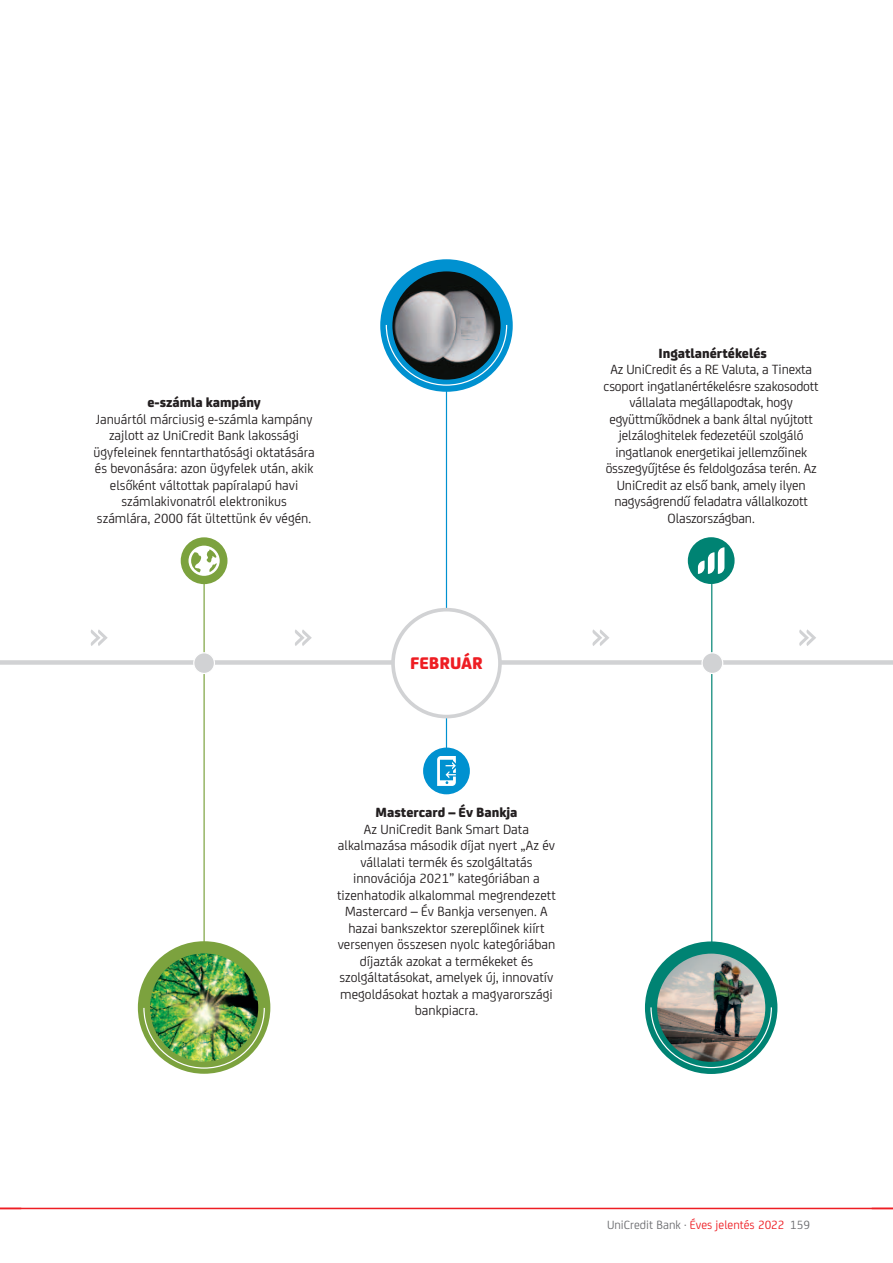
<style>
.page{position:relative;width:893px;height:1263px;background:#fff}
.page>*{position:absolute;margin:0;border:0;box-sizing:border-box;transform-origin:0 0}
.t1{font:800 18px "Uni Credit";color:#ee1d23}
.t2{font:14.25px/16.5px "Uni Credit";color:#231f20;text-align:center}
.t3{font:800 14.25px "Uni Credit";color:#231f20}
.t4{font:12.75px "Uni Credit";color:#6c6d70}
.s1{color:#ee1d23}
</style>
<div class="page">
<hr style="left:0;top:1208px;width:893px;height:1px;background:#ee1d23">
<hr style="left:446px;top:387px;width:1px;height:365px;background:#0091d0">
<div style="left:0;top:660px;width:893px;height:5px;background:#d1d2d4"></div>
<hr style="left:711px;top:584px;width:1px;height:361px;background:#008373">
<img style="left:651px;top:947px;width:120px;height:121px;border-radius:50%">
<div style="left:645px;top:941px;width:132px;height:133px;border:12px solid #008373;border-radius:50%"></div>
<img style="left:650px;top:1006px;width:123px;height:63px">
<div style="left:688px;top:537px;width:47px;height:47px;background:#008373;border-radius:50%"></div>
<svg style="left:698px;top:547px;width:26px;height:27px"></svg>
<div style="left:702px;top:653px;width:21px;height:20px;background:#d1d2d4;border-radius:50%"></div>
<div style="left:701px;top:652px;width:22px;height:22px;border:1px solid #fff;border-radius:50%"></div>
<hr style="left:203px;top:583px;width:2px;height:366px;background:#7ca23e">
<img style="left:144px;top:947px;width:120px;height:121px;border-radius:50%">
<div style="left:138px;top:941px;width:132px;height:133px;border:12px solid #7ca23e;border-radius:50%"></div>
<img style="left:143px;top:1007px;width:122px;height:62px">
<div style="left:181px;top:537px;width:46px;height:47px;background:#7ca23e;border-radius:50%"></div>
<svg style="left:189px;top:546px;width:31px;height:30px"></svg>
<div style="left:194px;top:653px;width:20px;height:20px;background:#d1d2d4;border-radius:50%"></div>
<div style="left:193px;top:652px;width:22px;height:22px;border:1px solid #fff;border-radius:50%"></div>
<svg style="left:90px;top:629px;width:18px;height:17px"></svg>
<svg style="left:295px;top:629px;width:17px;height:17px"></svg>
<img style="left:386px;top:271px;width:121px;height:53px">
<div style="left:380px;top:259px;width:133px;height:133px;border:12px solid #0091d0;border-radius:50%"></div>
<svg style="left:385px;top:324px;width:123px;height:62px;background:#7091a0"></svg>
<div style="left:423px;top:747px;width:47px;height:47px;background:#0091d0;border-radius:50%"></div>
<svg style="left:437px;top:756px;width:19px;height:30px"></svg>
<div style="left:393px;top:610px;width:107px;height:106px;background:#fff;border-radius:50%"></div>
<div style="left:391px;top:608px;width:111px;height:110px;border:4px solid #d1d2d4;border-radius:50%"></div>
<svg style="left:592px;top:629px;width:17px;height:17px"></svg>
<svg style="left:799px;top:629px;width:17px;height:17px"></svg>
<p class="t3" style="left:147px;top:397px;width:115px">e-számla kampány</p>
<p class="t2" style="left:94px;top:411px;width:223px">Januártól márciusig e-számla kampány zajlott az UniCredit Bank lakossági ügyfeleinek fenntarthatósági oktatására és bevonására: azon ügyfelek után, akik elsőként váltottak papíralapú havi számlakivonatról elektronikus számlára, 2000 fát ültettünk év végén.</p>
<p class="t1" style="left:410px;top:656px;width:74px">FEBRUÁR</p>
<p class="t3" style="left:658px;top:348px;width:110px">Ingatlanértékelés</p>
<p class="t2" style="left:604px;top:362px;width:217px">Az UniCredit és a RE Valuta, a Tinexta csoport ingatlanértékelésre szakosodott vállalata megállapodtak, hogy együttműködnek a bank által nyújtott jelzáloghitelek fedezetéül szolgáló ingatlanok energetikai jellemzőinek összegyűjtése és feldolgozása terén. Az UniCredit az első bank, amely ilyen nagyságrendű feladatra vállalkozott Olaszországban.</p>
<p class="t3" style="left:376px;top:807px;width:143px">Mastercard – Év Bankja</p>
<p class="t2" style="left:337px;top:821px;width:220px">Az UniCredit Bank Smart Data alkalmazása második díjat nyert „Az év vállalati termék és szolgáltatás innovációja 2021” kategóriában a tizenhatodik alkalommal megrendezett Mastercard – Év Bankja versenyen. A hazai bankszektor szereplőinek kiírt versenyen összesen nyolc kategóriában díjazták azokat a termékeket és szolgáltatásokat, amelyek új, innovatív megoldásokat hoztak a magyarországi bankpiacra.</p>
<p class="t4" style="left:607px;top:1220px;width:204px">UniCredit Bank · <span class="s1">Éves jelentés 2022</span> 159</p>
</div>
